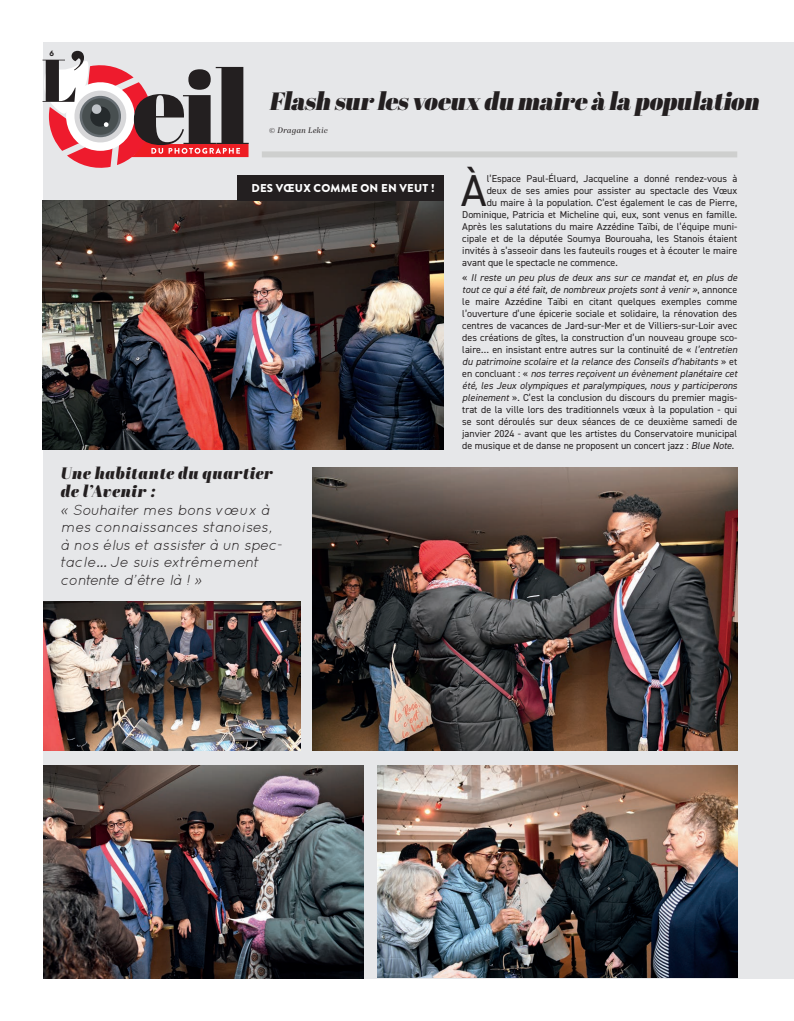
<style>
.page{position:relative;width:794px;height:1021px;background:#fff}
.page>*{position:absolute;margin:0;border:0;box-sizing:border-box;transform-origin:0 0}
.Texte__ONYSERA{font:44.8px "DIN2014";color:#231f20}
.t1{font:italic 900 25px "Abril Display";color:#231f20}
.t2{font:italic 900 16.5px "Abril Display";letter-spacing:.04em;color:#231f20}
.t3{font:italic 14.6px/17.5px "Quicksand";color:#231f20}
.t4{font:900 11.4px "Brandon Grotesque";letter-spacing:.02em;color:#fff}
.Texte__ONYSERA-2{font:10px/12px "DIN2014";color:#231f20;text-align:justify}
.texte{font:italic 8px "Abril Display";letter-spacing:.05em;color:#231f20}
.texte-2{font:700 7px "Galano Classic Alt";color:#231f20}
.s1{font-style:italic}
</style>
<div class="page">
<div style="left:43px;top:42px;width:751px;height:936px;background:#e6e7e9"></div>
<img style="left:43px;top:201px;width:401px;height:248px">
<img style="left:377px;top:765px;width:360px;height:212px">
<img style="left:43px;top:601px;width:257px;height:149px">
<div style="left:262px;top:151px;width:475px;height:6px;background:#cecfce"></div>
<svg style="left:43px;top:51px;width:206px;height:117px"></svg>
<div style="left:238px;top:176px;width:206px;height:25px;background:#231f20"></div>
<img style="left:43px;top:765px;width:321px;height:213px">
<img style="left:313px;top:467px;width:424px;height:283px">
<p class="texte-2" style="left:49px;top:49px;width:6px">6</p>
<p class="t1" style="left:269px;top:84px;width:497px">Flash sur lesvoeux du maire à la population</p>
<p class="texte" style="left:269px;top:124px;width:60px">© Dragan Lekic</p>
<p class="t4" style="left:251px;top:180px;width:185px">DES VŒUX COMME ON EN VEUT !</p>
<p class="Texte__ONYSERA" style="left:461px;top:163px;width:27px">À</p>
<p class="Texte__ONYSERA-2" style="left:487px;top:173px;width:252px">l’Espace Paul-Éluard, Jacqueline a donné rendez-vous à</p>
<p class="Texte__ONYSERA-2" style="left:487px;top:185px;width:252px">deux de ses amies pour assister au spectacle des Vœux</p>
<p class="Texte__ONYSERA-2" style="left:487px;top:197px;width:252px">du maire à la population. C’est également le cas de Pierre,</p>
<p class="Texte__ONYSERA-2" style="left:462px;top:209px;width:276px">Dominique, Patricia et Micheline qui, eux, sont venus en famille.</p>
<p class="Texte__ONYSERA-2" style="left:462px;top:221px;width:276px">Après les salutations du maire Azzédine Taïbi, de l’équipe muni-</p>
<p class="Texte__ONYSERA-2" style="left:462px;top:233px;width:276px">cipale et de la députée Soumya Bourouaha, les Stanois étaient</p>
<p class="Texte__ONYSERA-2" style="left:462px;top:245px;width:276px">invités à s’asseoir dans les fauteuils rouges et à écouter le maire</p>
<p class="Texte__ONYSERA-2" style="left:462px;top:257px;width:157px">avant que le spectacle ne commence.</p>
<p class="Texte__ONYSERA-2" style="left:462px;top:272px;width:276px">« <span class="s1">Il reste un peu plus de deux ans sur ce mandat et, en plus de tout ce qui a été fait, de nombreux projets sont à venir »</span>, annonce le maire Azzédine Taïbi en citant quelques exemples comme l’ouverture d’une épicerie sociale et solidaire, la rénovation des centres de vacances de Jard-sur-Mer et de Villiers-sur-Loir avec des créations de gîtes, la construction d’un nouveau groupe sco&shy;laire… en insistant entre autres sur la continuité de « <span class="s1">l’entretien du patrimoine scolaire et la relance des Conseils d’habitants</span> » et en concluant : « <span class="s1">nos terres reçoivent un évènement planétaire cet été, les Jeux olympiques et paralympiques, nous y participerons pleinement</span> ». C’est la conclusion du discours du premier magis&shy;trat de la ville lors des traditionnels vœux à la population - qui se sont déroulés sur deux séances de ce deuxième samedi de janvier 2024 - avant que les artistes du Conservatoire municipal de musique et de danse ne proposent un concert jazz : <span class="s1">Blue Note</span>.</p>
<p class="t2" style="left:61px;top:462px;width:214px">Une habitante du quartier</p>
<p class="t2" style="left:61px;top:479px;width:96px">de l’Avenir :</p>
<p class="t3" style="left:61px;top:500px;width:224px">« Souhaiter mes bons vœux à mes connaissances stanoises, à nos élus et assister à un spec&shy;tacle… Je suis extrêmement contente d’être là ! »</p>
</div>
